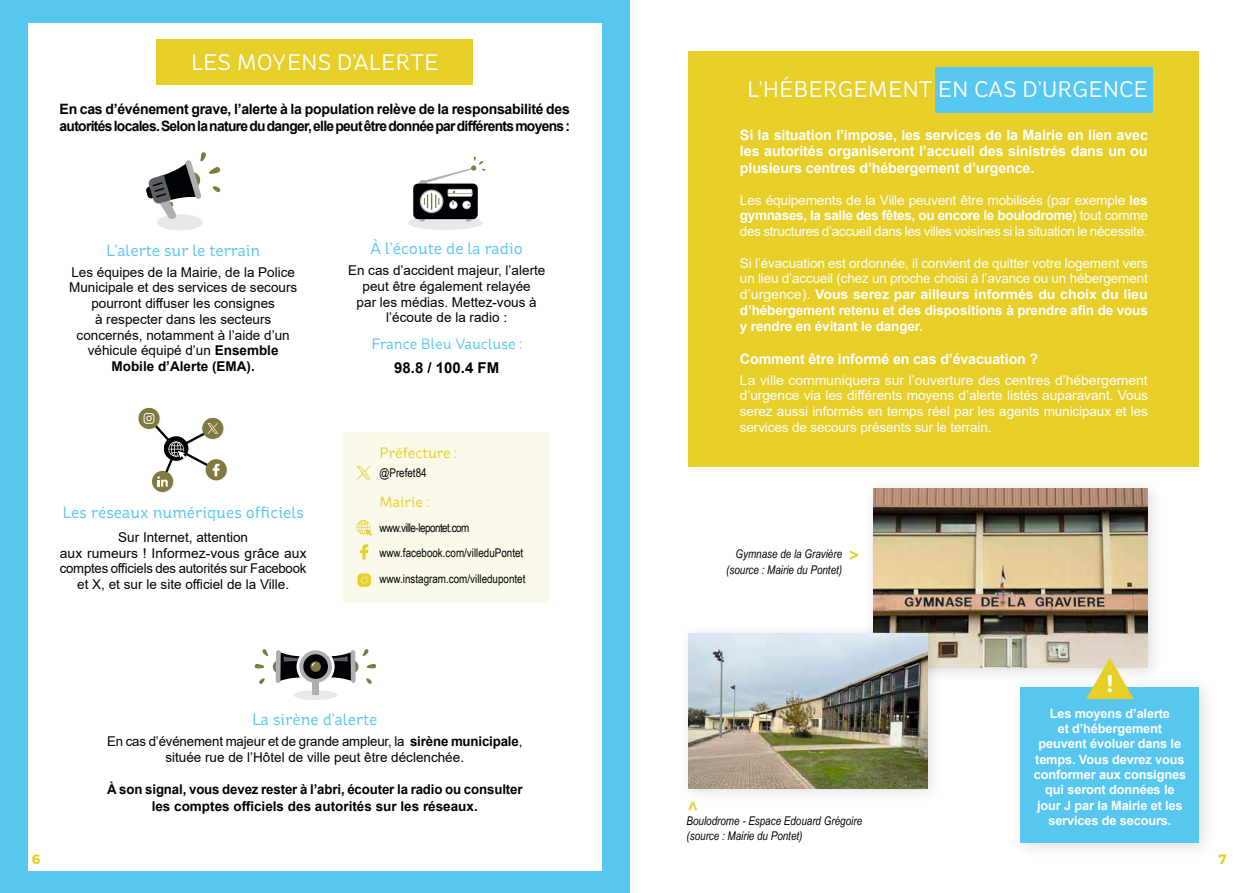
<style>
.page{position:relative;width:1259px;height:893px;background:#fff}
.page>*{position:absolute;margin:0;border:0;box-sizing:border-box;transform-origin:0 0}
.Labeur{font:700 24px "Montserrat";color:#fff}
.t1{font:22.5px "St Ryde";color:#fff}
.Labeur-2{font:700 16.8px "Arial";color:#e7ce29}
.Labeur-3{font:16.5px "St Ryde";color:#57c7f0}
.Labeur-4{font:15px "St Ryde";color:#57c7f0}
.Labeur-5{font:15px "St Ryde";color:#e7ce29}
.Labeur-6{font:700 15px "Arial";color:#000206}
.Labeur-7{font:700 14.25px/15.8px "Arial";letter-spacing:-.01em;color:#fff}
.Labeur-8{font:700 14.25px/17.2px "Arial";letter-spacing:-.05em;color:#000206}
.Labeur-9{font:13.5px/15.8px "Arial";color:#000206;text-align:center}
.Labeur-10{font:13.5px/15.8px "Arial";letter-spacing:-.01em;color:#fff;text-align:justify}
.Labeur-11{font:13.5px/15.8px "Arial";letter-spacing:-.01em;color:#fff;text-align:justify;scale:1.04 1}
.Labeur-12{font:700 13.5px/16.2px "Arial";letter-spacing:-.01em;color:#000206;text-align:center}
.t2{font:700 13.5px "Montserrat";color:#e7ce29}
.Labeur-13{font:700 12.75px/15.3px "Arial";letter-spacing:-.01em;color:#fff;text-align:center}
.Labeur-14{font:italic 12px "Arial Narrow";color:#000206}
.Labeur-15{font:12px "Arial Narrow";color:#000206}
.Labeur-16{font:12px "Arial Narrow";letter-spacing:-.04em;color:#000206}
.s1{font-weight:700}
</style>
<div class="page">
<div style="left:0;top:0;width:629px;height:893px;background:#57c7f0"></div>
<div style="left:688px;top:51px;width:511px;height:416px;background:#e7ce29"></div>
<div style="left:28px;top:23px;width:573px;height:847px;background:#fff"></div>
<div style="left:935px;top:67px;width:217px;height:46px;background:#56c8f2"></div>
<div style="left:863px;top:478px;width:300px;height:205px;background:#231f20;opacity:.15"></div>
<img style="left:873px;top:488px;width:275px;height:179px">
<div style="left:679px;top:623px;width:264px;height:180px;background:#231f20;opacity:.15"></div>
<img style="left:689px;top:633px;width:238px;height:155px">
<div style="left:408px;top:216px;width:75px;height:14px;background:#e7e8e9;border-radius:50%"></div>
<svg style="left:413px;top:157px;width:72px;height:64px"></svg>
<div style="left:294px;top:690px;width:43px;height:10px;background:#e7e8e9;border-radius:50%"></div>
<div style="left:312px;top:681px;width:7px;height:14px;background:#aeafb3"></div>
<div style="left:345px;top:660px;width:13px;height:13px;background:#807a3e;border-radius:50%"></div>
<svg style="left:331px;top:652px;width:19px;height:29px"></svg>
<div style="left:350px;top:650px;width:6px;height:33px;background:#aeafb3;border-radius:2px"></div>
<svg style="left:362px;top:649px;width:7px;height:7px"></svg>
<svg style="left:366px;top:663px;width:11px;height:6px"></svg>
<svg style="left:366px;top:678px;width:6px;height:6px"></svg>
<svg style="left:273px;top:660px;width:13px;height:13px"></svg>
<svg style="left:281px;top:652px;width:19px;height:29px"></svg>
<div style="left:276px;top:650px;width:5px;height:33px;background:#aeafb3;border-radius:2px"></div>
<svg style="left:262px;top:649px;width:7px;height:8px"></svg>
<svg style="left:254px;top:663px;width:10px;height:6px"></svg>
<svg style="left:259px;top:678px;width:6px;height:6px"></svg>
<svg style="left:299px;top:650px;width:33px;height:33px"></svg>
<div style="left:303px;top:654px;width:25px;height:25px;background:#000206;border-radius:50%"></div>
<svg style="left:310px;top:661px;width:11px;height:11px"></svg>
<svg style="left:146px;top:152px;width:75px;height:78px"></svg>
<svg style="left:138px;top:407px;width:90px;height:86px"></svg>
<div style="left:1009px;top:676px;width:207px;height:183px;background:#231f20;opacity:.15"></div>
<div style="left:1020px;top:687px;width:179px;height:155px;background:#57c7f0"></div>
<svg style="left:1086px;top:658px;width:47px;height:41px"></svg>
<div style="left:156px;top:39px;width:317px;height:46px;background:#e7ce29"></div>
<div style="left:343px;top:433px;width:206px;height:170px;background:#fbf9e9"></div>
<svg style="left:357px;top:573px;width:14px;height:14px"></svg>
<svg style="left:360px;top:544px;width:8px;height:16px"></svg>
<svg style="left:356px;top:520px;width:16px;height:16px"></svg>
<svg style="left:357px;top:466px;width:14px;height:13px"></svg>
<p class="t1" style="left:191px;top:49px;width:249px">LES MOYENS D’ALERTE</p>
<p class="Labeur-8" style="left:60px;top:100px;width:512px">En cas d’événement grave, l’alerte à la population relève de la responsabilité des autorités locales. Selon la nature du danger, elle peut être donnée par différents moyens :</p>
<p class="Labeur-3" style="left:106px;top:240px;width:156px">L’alerte sur le terrain</p>
<p class="Labeur-9" style="left:69px;top:264px;width:230px">Les équipes de la Mairie, de la Police<br>Municipale et des services de secours pourront diffuser les consignes<br>à respecter dans les secteurs concernés, notamment à l’aide d’un véhicule équipé d’un <span class="s1">Ensemble<br>Mobile d’Alerte (EMA).</span></p>
<p class="Labeur-3" style="left:62px;top:502px;width:243px">Les réseaux numériques officiels</p>
<p class="Labeur-9" style="left:118px;top:529px;width:131px">Sur Internet, attention</p>
<p class="Labeur-9" style="left:60px;top:545px;width:248px">aux rumeurs ! Informez-vous grâce aux comptes officiels des autorités sur Facebook et X, et sur le site officiel de la Ville.</p>
<p class="Labeur-3" style="left:370px;top:239px;width:154px">À l’écoute de la radio</p>
<p class="Labeur-9" style="left:348px;top:262px;width:199px">En cas d’accident majeur, l’alerte peut être également relayée<br>par les médias. Mettez-vous à l’écoute de la radio :</p>
<p class="Labeur-4" style="left:371px;top:335px;width:152px">France Bleu Vaucluse :</p>
<p class="Labeur-6" style="left:394px;top:357px;width:107px">98.8 / 100.4 FM</p>
<p class="Labeur-5" style="left:379px;top:444px;width:79px">Préfecture :</p>
<p class="Labeur-15" style="left:379px;top:463px;width:49px">@Prefet84</p>
<p class="Labeur-5" style="left:379px;top:493px;width:51px">Mairie :</p>
<p class="Labeur-16" style="left:379px;top:519px;width:91px">www.ville-lepontet.com</p>
<p class="Labeur-15" style="left:379px;top:544px;width:145px">www.facebook.com/villeduPontet</p>
<p class="Labeur-15" style="left:379px;top:570px;width:148px">www.instagram.com/villedupontet</p>
<p class="Labeur-3" style="left:252px;top:709px;width:127px">La sirène d’alerte</p>
<p class="Labeur-9" style="left:107px;top:733px;width:417px;line-height:16.2px">En cas d’événement majeur et de grande ampleur, la <span class="s1">sirène municipale</span>, située rue de l’Hôtel de ville peut être déclenchée.</p>
<p class="Labeur-12" style="left:107px;top:782px;width:417px">À son signal, vous devez rester à l’abri, écouter la radio ou consulter les comptes officiels des autorités sur les réseaux.</p>
<p class="t1" style="left:747px;top:76px;width:402px">L’HÉBERGEMENT EN CAS D’URGENCE</p>
<p class="Labeur-7" style="left:740px;top:127px;width:409px">Si la situation l’impose, les services de la Mairie en lien avec les autorités organiseront l’accueil des sinistrés dans un ou</p>
<p class="Labeur-7" style="left:740px;top:160px;width:296px">plusieurs centres d’hébergement d’urgence.</p>
<p class="Labeur-10" style="left:740px;top:192px;width:409px">Les équipements de la Ville peuvent être mobilisés (par exemple <span class="s1">les gymnases, la salle des fêtes, ou encore le boulodrome</span>) tout comme des structures d’accueil dans les villes voisines si la situation le nécessite.</p>
<p class="Labeur-10" style="left:740px;top:255px;width:409px">Si l’évacuation est ordonnée, il convient de quitter votre logement vers un lieu d’accueil (chez un proche choisi à l’avance ou un hébergement d’urgence). <span class="s1">Vous serez par ailleurs informés du choix du lieu d’hébergement retenu et des dispositions à prendre afin de vous y rendre en évitant le danger.</span></p>
<p class="Labeur-7" style="left:740px;top:351px;width:300px">Comment être informé en cas d’évacuation ?</p>
<p class="Labeur-11" style="left:740px;top:372px;width:394px">La ville communiquera sur l’ouverture des centres d’hébergement d’urgence via les différents moyens d’alerte listés auparavant. Vous serez aussi informés en temps réel par les agents municipaux et les services de secours présents sur le terrain.</p>
<p class="Labeur-14" style="left:735px;top:545px;width:108px">Gymnase de la Gravière</p>
<p class="Labeur-14" style="left:726px;top:561px;width:117px">(source : Mairie du Pontet)</p>
<p class="Labeur-2" style="left:849px;top:543px;width:11px">&gt;</p>
<p class="Labeur-2" style="left:681px;top:810px;width:11px;rotate:-90deg">&gt;</p>
<p class="Labeur-14" style="left:686px;top:812px;width:177px">Boulodrome - Espace Edouard Grégoire</p>
<p class="Labeur-14" style="left:686px;top:828px;width:117px">(source : Mairie du Pontet)</p>
<p class="Labeur" style="left:1106px;top:669px;width:8px">!</p>
<p class="Labeur-13" style="left:1049px;top:706px;width:122px">Les moyens d’alerte</p>
<p class="Labeur-13" style="left:1057px;top:721px;width:106px">et d’hébergement</p>
<p class="Labeur-13" style="left:1033px;top:736px;width:154px">peuvent évoluer dans le temps. Vous devrez vous conformer aux consignes qui seront données le</p>
<p class="Labeur-13" style="left:1037px;top:797px;width:147px">jour J par la Mairie et les</p>
<p class="Labeur-13" style="left:1048px;top:813px;width:125px">services de secours.</p>
<p class="t2" style="left:32px;top:851px;width:10px">6</p>
<p class="t2" style="left:1218px;top:851px;width:10px">7</p>
</div>
